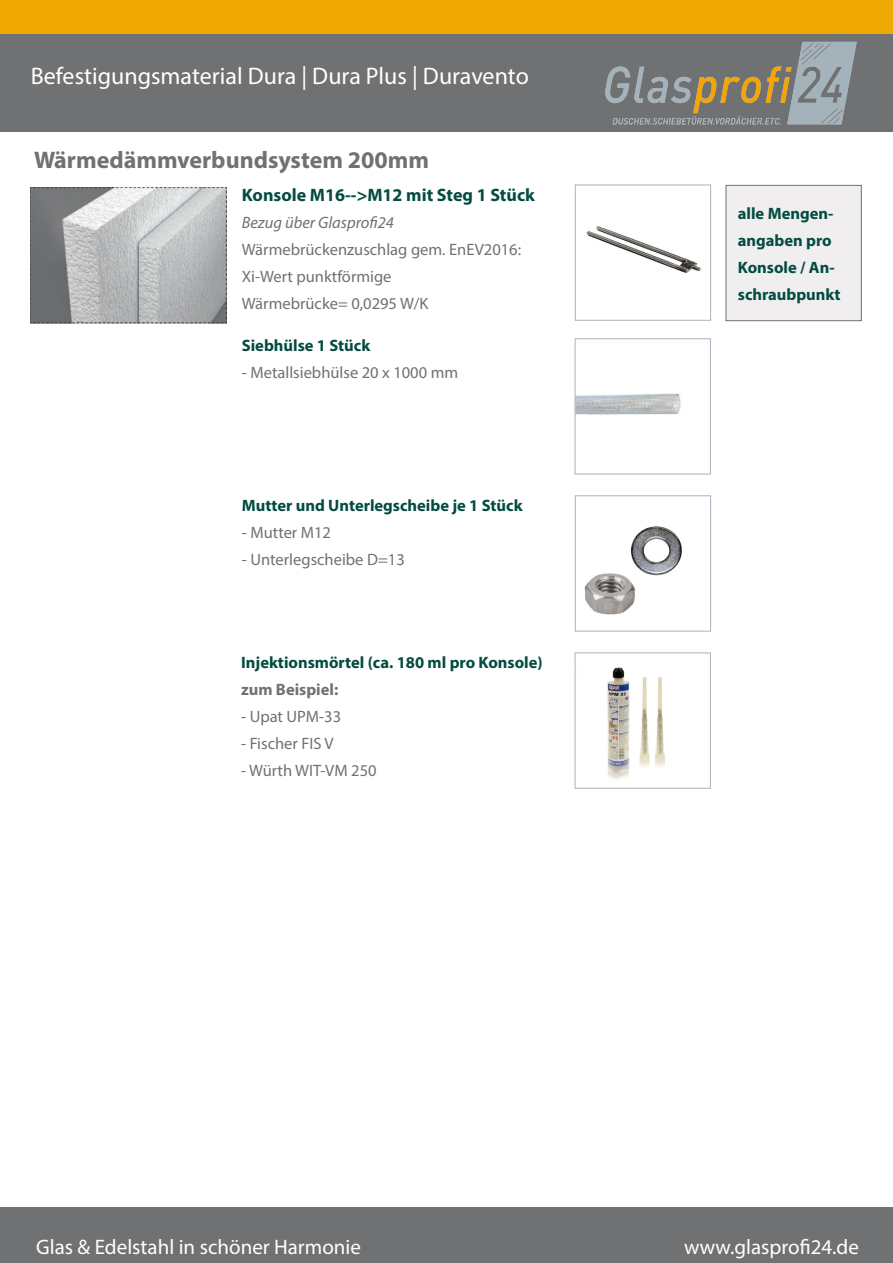
<style>
.page{position:relative;width:893px;height:1263px;background:#fff}
.page>*{position:absolute;margin:0;border:0;box-sizing:border-box;transform-origin:0 0}
.t1{font:24px "Myriad Pro";color:#fff}
.t2{font:700 24px "Myriad Pro";color:#707173}
.t3{font:21px "Myriad Pro";color:#fff}
.t4{font:700 18px "Myriad Pro";color:#034c40}
.t5{font:16.5px/27px "Myriad Pro";color:#707173}
.t6{font:700 16.5px/27px "Myriad Pro";color:#034c40}
.t7{font:700 16.5px "Myriad Pro";color:#707173}
.s1{font-style:italic}
</style>
<div class="page">
<div style="left:0;top:1208px;width:893px;height:55px;background:#707173"></div>
<div style="left:0;top:34px;width:893px;height:98px;background:#707173"></div>
<div style="left:0;top:0;width:893px;height:34px;background:#f0a900"></div>
<img style="left:605px;top:41px;width:252px;height:84px">
<img style="left:586px;top:226px;width:116px;height:47px">
<div style="left:575px;top:185px;width:136px;height:136px;border:1px solid #a8b3bf"></div>
<img style="left:31px;top:188px;width:195px;height:136px">
<img style="left:607px;top:667px;width:58px;height:112px">
<div style="left:575px;top:652px;width:136px;height:137px;border:1px solid #a8b3bf"></div>
<img style="left:584px;top:526px;width:98px;height:89px">
<div style="left:575px;top:495px;width:136px;height:136px;border:1px solid #a8b3bf"></div>
<img style="left:577px;top:393px;width:104px;height:22px">
<div style="left:575px;top:338px;width:136px;height:136px;border:1px solid #a8b3bf"></div>
<div style="left:726px;top:185px;width:136px;height:136px;background:#f0eeef;border:1px solid #707173"></div>
<h1 class="t1" style="left:31px;top:61px;width:499px">Befestigungsmaterial Dura | Dura Plus | Duravento</h1>
<p class="t2" style="left:34px;top:145px;width:397px">Wärmedämmverbundsystem 200mm</p>
<p class="t4" style="left:242px;top:184px;width:295px">Konsole M16--&gt;M12 mit Steg 1 Stück</p>
<p class="t5" style="left:242px;top:209px;width:281px"><span class="s1">Bezug über Glasprofi24<br></span>Wärmebrückenzuschlag gem. EnEV2016:<br>Xi-Wert punktförmige<br>Wärmebrücke= 0,0295 W/K</p>
<p class="t6" style="left:242px;top:331px;width:130px">Siebhülse 1 Stück</p>
<p class="t5" style="left:242px;top:359px;width:218px">- Metallsiebhülse 20 x 1000 mm</p>
<p class="t6" style="left:242px;top:491px;width:282px">Mutter und Unterlegscheibe je 1 Stück</p>
<p class="t5" style="left:242px;top:519px;width:91px">- Mutter M12</p>
<p class="t5" style="left:242px;top:546px;width:164px">- Unterlegscheibe D=13</p>
<p class="t6" style="left:241px;top:648px;width:303px">Injektionsmörtel (ca. 180 ml pro Konsole)</p>
<p class="t7" style="left:241px;top:679px;width:99px">zum Beispiel:</p>
<p class="t5" style="left:241px;top:703px;width:102px">- Upat UPM-33</p>
<p class="t5" style="left:241px;top:730px;width:94px">- Fischer FIS V</p>
<p class="t5" style="left:241px;top:757px;width:137px">- Würth WIT-VM 250</p>
<p class="t6" style="left:738px;top:199px;width:104px">alle Mengen&shy;angaben pro<br>Konsole / An&shy;schraubpunkt</p>
<p class="t3" style="left:36px;top:1233px;width:326px">Glas &amp; Edelstahl in schöner Harmonie</p>
<p class="t3" style="left:684px;top:1233px;width:176px">www.glasprofi24.de</p>
</div>
